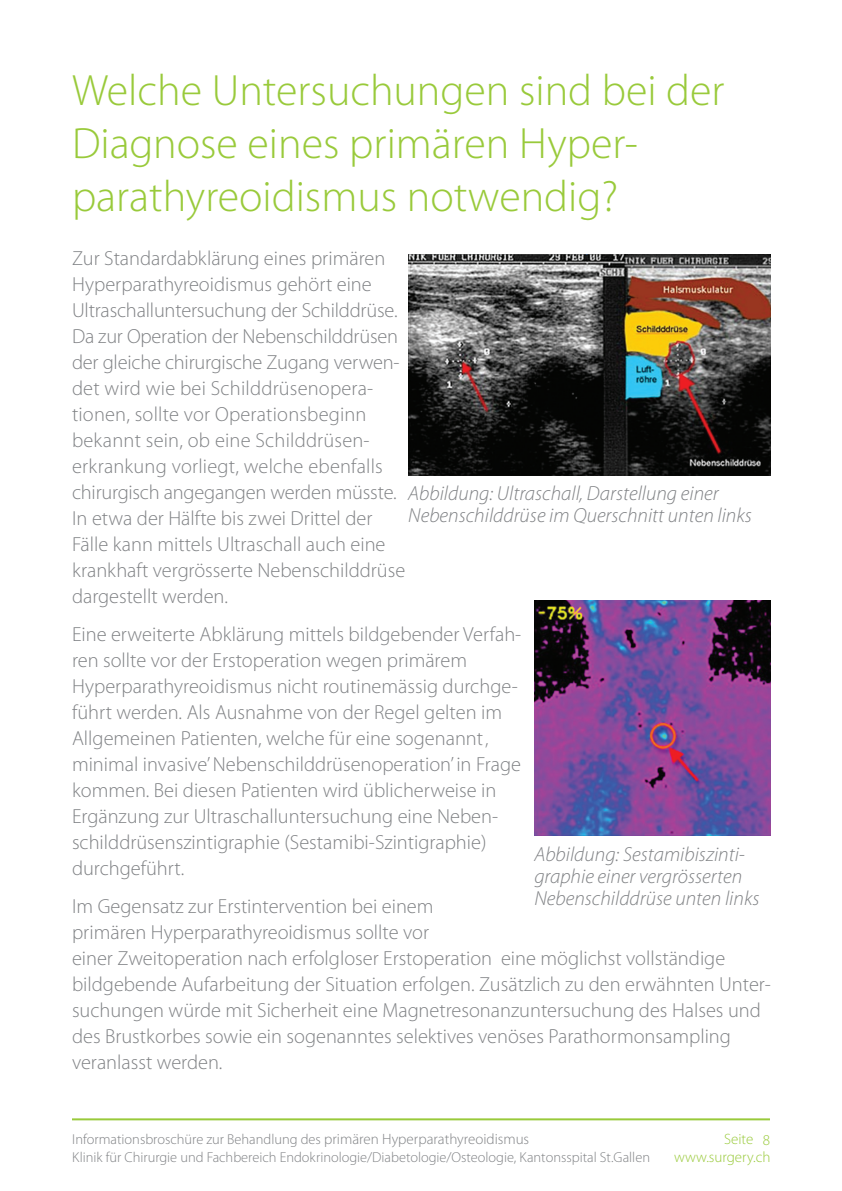
<style>
.page{position:relative;width:842px;height:1191px;background:#fff}
.page>*{position:absolute;margin:0;border:0;box-sizing:border-box;transform-origin:0 0}
.t1{font:300 44px/52.8px "Myriad Pro";color:#99ca3b}
.t2{font:300 20.4px/26px "Myriad Pro";color:#808285}
.t3{font:italic 300 20.4px/22px "Myriad Pro";color:#808285}
.t4{font:300 15px "Myriad Pro";color:#99ca3b}
.t5{font:300 14.4px "Myriad Pro";color:#808285}
.s1{font-size:15px}
</style>
<div class="page">
<hr style="left:72px;top:1118px;width:698px;height:2px;background:#99ca3b">
<img style="left:409px;top:254px;width:361px;height:222px">
<img style="left:535px;top:600px;width:235px;height:235px">
<h1 class="t1" style="left:72px;top:65px;width:654px">Welche Untersuchungen sind bei der<br>Diagnose eines primären Hyper&shy;parathyreoidismus notwendig?</h1>
<p class="t2" style="left:72px;top:245px;width:335px">Zur Standardabklärung eines primären Hyperparathyreoidismus gehört eine Ultraschalluntersuchung der Schilddrüse.<br>Da zur Operation der Nebenschilddrüsen der gleiche chirurgische Zugang verwen&shy;det wird wie bei Schilddrüsenopera&shy;tionen, sollte vor Operationsbeginn bekannt sein, ob eine Schilddrüsen&shy;erkrankung vorliegt, welche ebenfalls chirurgisch angegangen werden müsste.<br>In etwa der Hälfte bis zwei Drittel der Fälle kann mittels Ultraschall auch eine krankhaft vergrösserte Nebenschilddrüse dargestellt werden.</p>
<p class="t2" style="left:72px;top:621px;width:451px">Eine erweiterte Abklärung mittels bildgebender Verfah&shy;ren sollte vor der Erstoperation wegen primärem Hyperparathyreoidismus nicht routinemässig durchge&shy;führt werden. Als Ausnahme von der Regel gelten im Allgemeinen Patienten, welche für eine sogenannt ‚ minimal invasive’ Nebenschilddrüsenoperation’ in Frage kommen. Bei diesen Patienten wird üblicherweise in Ergänzung zur Ultraschalluntersuchung eine Neben&shy;schilddrüsenszintigraphie (Sestamibi-Szintigraphie) durchgeführt.</p>
<p class="t2" style="left:72px;top:893px;width:700px">Im Gegensatz zur Erstintervention bei einem<br>primären Hyperparathyreoidismus sollte vor<br>einer Zweitoperation nach erfolgloser Erstoperation eine möglichst vollständige bildgebende Aufarbeitung der Situation erfolgen. Zusätzlich zu den erwähnten Unter&shy;suchungen würde mit Sicherheit eine Magnetresonanzuntersuchung des Halses und des Brustkorbes sowie ein sogenanntes selektives venöses Parathormonsampling veranlasst werden.</p>
<p class="t3" style="left:408px;top:483px;width:345px">Abbildung: Ultraschall, Darstellung einer<br>Nebenschilddrüse im Querschnitt unten links</p>
<p class="t3" style="left:534px;top:844px;width:227px">Abbildung: Sestamibiszinti&shy;graphie einer vergrösserten<br>Nebenschilddrüse unten links</p>
<p class="t5" style="left:72px;top:1131px;width:458px">Informationsbroschüre zur Behandlung des <span class="s1">primären Hyperparathyreoidismus</span></p>
<p class="t4" style="left:724px;top:1131px;width:31px">Seite</p>
<p class="t5" style="left:72px;top:1149px;width:579px">Klinik für Chirurgie und Fachbereich Endokrinologie/Diabetologie/Osteologie, Kantonsspital St.Gallen</p>
<p class="t4" style="left:674px;top:1149px;width:98px">www.surgery.ch</p>
<p class="t4" style="left:763px;top:1131px;width:9px">8</p>
</div>
